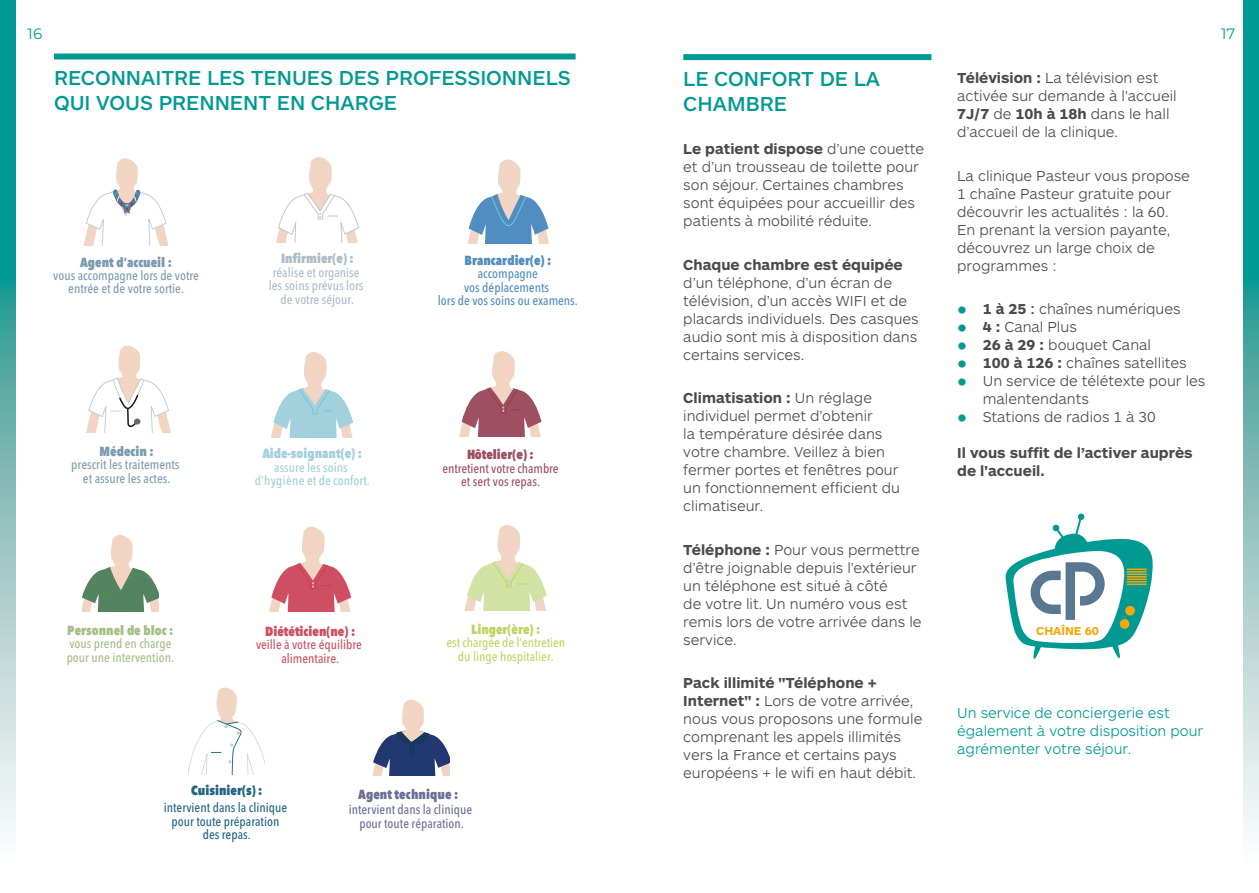
<style>
.page{position:relative;width:1259px;height:893px;background:#fff}
.page>*{position:absolute;margin:0;border:0;box-sizing:border-box;transform-origin:0 0}
.t1{font:500 21px/25.2px "ARS Maquette";color:#009a92}
.t2{font:300 15px/18px "ARS Maquette";color:#4b4b4b}
.t3{font:300 15px/18px "ARS Maquette";color:#009a93}
.t4{font:700 15px/18px "ARS Maquette";color:#4b4b4b}
.t5{font:15px "Montserrat";color:#009a92}
.t6{font:500 condensed 13.05px/13.5px "Avenir Next LT Pro";color:#7c9bb0;text-align:center}
.t7{font:500 condensed 13.05px/13.5px "Avenir Next LT Pro";color:#226583;text-align:center}
.t8{font:500 condensed 13.05px/13.5px "Avenir Next LT Pro";color:#518dc0;text-align:center}
.t9{font:500 condensed 13.05px/13.5px "Avenir Next LT Pro";color:#aebbca;text-align:center}
.t10{font:500 condensed 13.05px/13.5px "Avenir Next LT Pro";color:#6c7098;text-align:center}
.t11{font:500 condensed 13.05px/13.5px "Avenir Next LT Pro";letter-spacing:-.005em;color:#c0d464;text-align:center}
.t12{font:500 condensed 13.05px/13.5px "Avenir Next LT Pro";letter-spacing:-.005em;color:#9d5062;text-align:center}
.t13{font:500 condensed 13.05px/13.5px "Avenir Next LT Pro";color:#a4c089}
.t14{font:500 condensed 13.05px/13.5px "Avenir Next LT Pro";color:#a2d0dd;text-align:center}
.t15{font:500 condensed 13.05px/13.5px "Avenir Next LT Pro";color:#cf4f62;text-align:center}
.t16{font:800 condensed 13.05px "Avenir Next LT Pro";color:#7c9bb0}
.t17{font:800 condensed 13.05px "Avenir Next LT Pro";color:#a2d0dd}
.t18{font:800 condensed 13.05px "Avenir Next LT Pro";color:#a4c089}
.t19{font:800 condensed 13.05px "Avenir Next LT Pro";color:#cf4f62}
.t20{font:800 condensed 13.05px "Avenir Next LT Pro";color:#518dc0}
.t21{font:800 condensed 13.05px "Avenir Next LT Pro";color:#6c7098}
.t22{font:800 condensed 13.05px "Avenir Next LT Pro";color:#aebbca}
.t23{font:800 condensed 13.05px "Avenir Next LT Pro";color:#226583}
.t24{font:800 condensed 13.05px "Avenir Next LT Pro";color:#9d5062}
.t25{font:800 condensed 13.05px "Avenir Next LT Pro";color:#c0d464}
.t26{font:700 12px "ARS Maquette";color:#f7a70a}
.s1{font-weight:700}
.s2{font-weight:400;font-size:27px;color:#009a92}
.s3{font-weight:500}
</style>
<div class="page">
<svg style="left:0;top:0;width:16px;height:828px;background:#64b8b3"></svg>
<svg style="left:1243px;top:0;width:16px;height:828px;background:#64b8b3"></svg>
<div style="left:683px;top:54px;width:248px;height:6px;background:#009a92"></div>
<div style="left:54px;top:54px;width:521px;height:6px;background:#009a92"></div>
<svg style="left:86px;top:345px;width:85px;height:88px"></svg>
<svg style="left:459px;top:351px;width:83px;height:85px"></svg>
<svg style="left:467px;top:159px;width:82px;height:85px"></svg>
<svg style="left:271px;top:352px;width:82px;height:85px"></svg>
<svg style="left:276px;top:157px;width:83px;height:85px"></svg>
<svg style="left:82px;top:535px;width:77px;height:76px"></svg>
<svg style="left:269px;top:526px;width:83px;height:86px"></svg>
<svg style="left:464px;top:525px;width:83px;height:85px"></svg>
<svg style="left:373px;top:699px;width:77px;height:77px"></svg>
<svg style="left:188px;top:687px;width:77px;height:88px"></svg>
<svg style="left:83px;top:158px;width:85px;height:87px"></svg>
<svg style="left:1005px;top:514px;width:148px;height:145px"></svg>
<p class="t5" style="left:28px;top:24px;width:16px">16</p>
<p class="t5" style="left:1221px;top:24px;width:16px">17</p>
<h1 class="t1" style="left:683px;top:65px;width:198px">LE CONFORT DE LA<br>CHAMBRE</h1>
<p class="t2" style="left:683px;top:139px;width:242px"><span class="s1">Le patient dispose</span> d’une couette et d’un trousseau de toilette pour son séjour. Certaines chambres sont équipées pour accueillir des patients à mobilité réduite.</p>
<p class="t4" style="left:683px;top:255px;width:221px">Chaque chambre est équipée</p>
<p class="t2" style="left:683px;top:273px;width:237px">d’un téléphone, d’un écran de télévision, d’un accès WIFI et de placards individuels. Des casques audio sont mis à disposition dans certains services.</p>
<p class="t2" style="left:683px;top:388px;width:218px"><span class="s1">Climatisation :</span> Un réglage individuel permet d’obtenir<br>la température désirée dans votre chambre. Veillez à bien fermer portes et fenêtres pour un fonctionnement efficient du climatiseur.</p>
<p class="t2" style="left:683px;top:540px;width:240px"><span class="s1">Téléphone :</span> Pour vous permettre d’être joignable depuis l’extérieur un téléphone est situé à côté<br>de votre lit. Un numéro vous est remis lors de votre arrivée dans le service.</p>
<p class="t2" style="left:683px;top:674px;width:240px"><span class="s1">Pack illimité "Téléphone +<br>Internet" :</span> Lors de votre arrivée, nous vous proposons une formule comprenant les appels illimités vers la France et certains pays européens + le wifi en haut débit.</p>
<h1 class="t1" style="left:54px;top:64px;width:518px">RECONNAITRE LES TENUES DES PROFESSIONNELS<br>QUI VOUS PRENNENT EN CHARGE</h1>
<p class="t2" style="left:957px;top:69px;width:221px"><span class="s1">Télévision :</span> La télévision est activée sur demande à l'accueil<br><span class="s1">7J/7</span> de <span class="s1">10h à 18h</span> dans le hall d’accueil de la clinique.</p>
<p class="t2" style="left:957px;top:166px;width:234px">La clinique Pasteur vous propose<br>1 chaîne Pasteur gratuite pour découvrir les actualités : la 60.<br>En prenant la version payante, découvrez un large choix de programmes :</p>
<p class="t2" style="left:957px;top:300px;width:225px"><span class="s2">•</span> <span class="s1">1 à 25</span> <span class="s3">:</span> chaînes numériques</p>
<p class="t2" style="left:957px;top:318px;width:121px"><span class="s2">•</span> <span class="s1">4 :</span> Canal Plus</p>
<p class="t2" style="left:957px;top:336px;width:195px"><span class="s2">•</span> <span class="s1">26 à 29 :</span> bouquet Canal</p>
<p class="t2" style="left:957px;top:354px;width:231px"><span class="s2">•</span> <span class="s1">100 à 126 :</span> chaînes satellites</p>
<p class="t2" style="left:982px;top:372px;width:224px;text-indent:-26px"><span class="s2">•</span> Un service de télétexte pour les malentendants</p>
<p class="t2" style="left:957px;top:408px;width:200px"><span class="s2">•</span> Stations de radios 1 à 30</p>
<p class="t4" style="left:957px;top:443px;width:237px">Il vous suffit de l’activer auprès de l'accueil.</p>
<p class="t22" style="left:281px;top:251px;width:74px">Infirmier(e) :</p>
<p class="t9" style="left:269px;top:265px;width:96px">réalise et organise les soins prévus lors de votre séjour.</p>
<p class="t20" style="left:464px;top:252px;width:88px">Brancardier(e) :</p>
<p class="t8" style="left:438px;top:267px;width:142px">accompagne<br>vos déplacements<br>lors de vos soins ou examens.</p>
<p class="t16" style="left:80px;top:254px;width:93px">Agent d’accueil :</p>
<p class="t6" style="left:53px;top:269px;width:147px">vous accompagne lors de votre entrée et de votre sortie.</p>
<p class="t16" style="left:100px;top:443px;width:56px">Médecin :</p>
<p class="t6" style="left:71px;top:458px;width:110px">prescrit les traitements et assure les actes.</p>
<p class="t17" style="left:263px;top:446px;width:101px">Aide-soignant(e) :</p>
<p class="t14" style="left:255px;top:460px;width:117px">assure les soins d’hygiène et de confort.</p>
<p class="t24" style="left:467px;top:446px;width:68px">Hôtelier(e) :</p>
<p class="t12" style="left:442px;top:461px;width:118px">entretient votre chambre et sert vos repas.</p>
<p class="t25" style="left:471px;top:621px;width:71px">Linger(ère) :</p>
<p class="t11" style="left:446px;top:636px;width:120px">est chargée de l’entretien du linge hospitalier.</p>
<p class="t26" style="left:1036px;top:622px;width:65px">CHAÎNE 60</p>
<p class="t18" style="left:67px;top:622px;width:108px">Personnel de bloc :</p>
<p class="t13" style="left:67px;top:637px;width:109px">vous prend en charge pour une intervention.</p>
<p class="t19" style="left:265px;top:623px;width:91px">Diététicien(ne) :</p>
<p class="t15" style="left:256px;top:638px;width:108px">veille à votre équilibre alimentaire.</p>
<p class="t3" style="left:957px;top:703px;width:247px">Un service de conciergerie est également à votre disposition pour agrémenter votre séjour.</p>
<p class="t23" style="left:191px;top:782px;width:73px">Cuisinier(s) :</p>
<p class="t7" style="left:164px;top:801px;width:125px">intervient dans la clinique pour toute préparation des repas.</p>
<p class="t21" style="left:358px;top:787px;width:102px">Agent technique :</p>
<p class="t10" style="left:349px;top:803px;width:125px">intervient dans la clinique pour toute réparation.</p>
</div>
